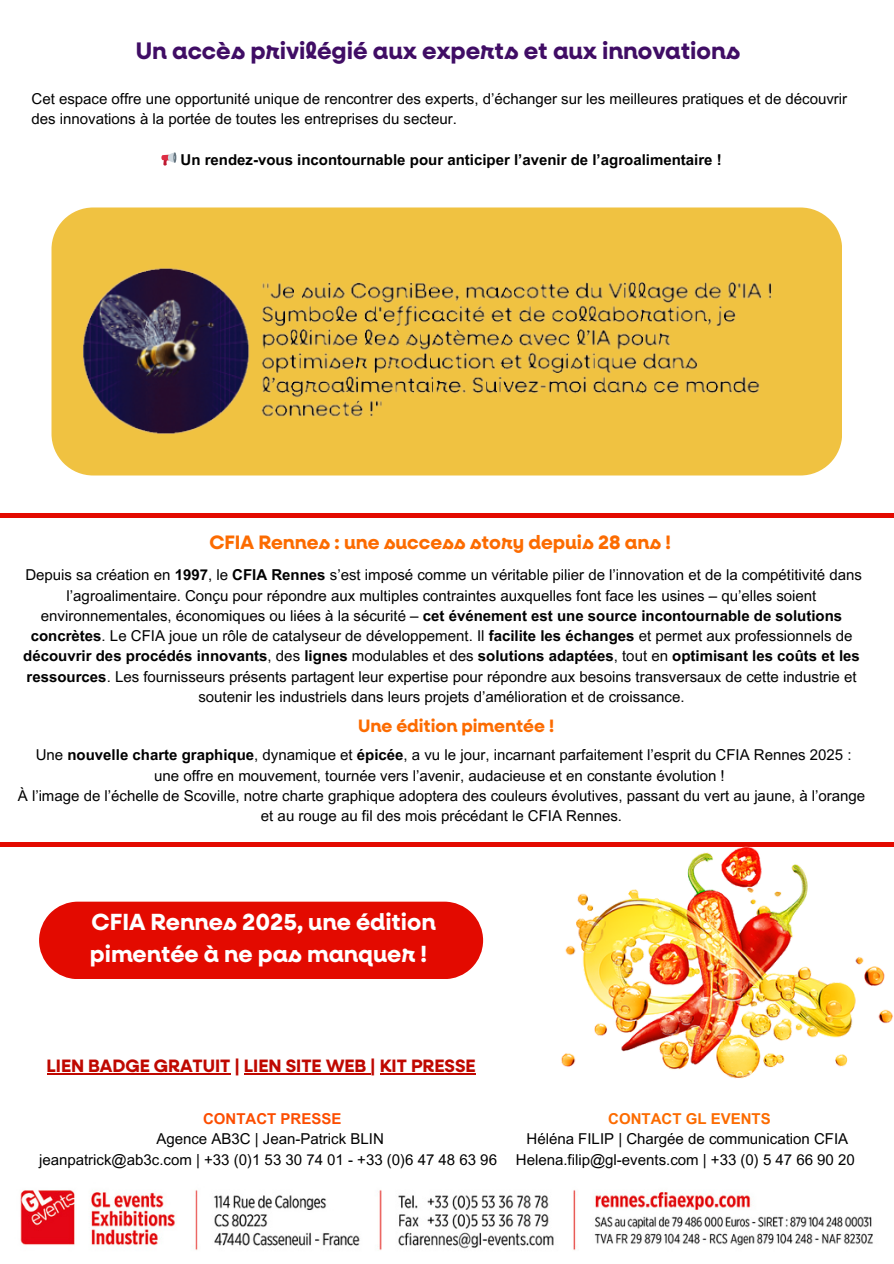
<style>
.page{position:relative;width:894px;height:1264px;background:#fff}
.page>*{position:absolute;margin:0;border:0;box-sizing:border-box;transform-origin:0 0}
.t1{font:700 24px "Neulis Cursive";color:#400d65}
.t2{font:700 23.4px/32.2px "Neulis Cursive";color:#fff}
.t3{font:700 19.5px "Neulis Cursive";color:#fc6b00}
.t4{font:700 18px "Neulis Cursive";color:#bf0800}
.t5{font:700 18px "Neulis Cursive";color:#fc6b00}
.t6{font:15px/20.2px "Arial MT Pro";color:#000;text-align:center}
.t7{font:700 15px "Arial MT Pro";color:#000}
.t8{font:700 15px "Arial MT Pro";color:#fc6b00}
.t9{font:700 15px "Arial MT Pro";color:#fc4d00}
.s1{font-weight:700}
</style>
<div class="page">
<img style="left:20px;top:1189px;width:853px;height:61px">
<hr style="left:0;top:842px;width:893px;height:4px;background:#e30a00">
<div style="left:39px;top:901px;width:444px;height:78px;background:#e30a00"></div>
<img style="left:555px;top:846px;width:337px;height:232px">
<hr style="left:0;top:513px;width:893px;height:4px;background:#e30a00">
<div style="left:51px;top:207px;width:790px;height:268px;background:#f0c241"></div>
<img style="left:73px;top:228px;width:734px;height:226px">
<hr style="left:46px;top:1073px;width:184px;height:1px;background:#bf0800">
<hr style="left:244px;top:1073px;width:126px;height:1px;background:#bf0800">
<hr style="left:379px;top:1073px;width:96px;height:1px;background:#bf0800">
<p class="t1" style="left:136px;top:40px;width:605px">Un accès privilégié aux experts et aux innovations</p>
<p class="t6" style="left:32px;top:90px;width:817px;text-align:left">Cet espace offre une opportunité unique de rencontrer des experts, d’échanger sur les meilleures pratiques et de découvrir des innovations à la portée de toutes les entreprises du secteur.</p>
<p class="t7" style="left:180px;top:154px;width:542px">Un rendez-vous incontournable pour anticiper l’avenir de l’agroalimentaire !</p>
<p class="t3" style="left:209px;top:533px;width:463px">CFIA Rennes : une success story depuis 28 ans !</p>
<p class="t6" style="left:23px;top:567px;width:839px">Depuis sa création en <span class="s1">1997</span>, le <span class="s1">CFIA Rennes</span> s’est imposé comme un véritable pilier de l’innovation et de la compétitivité dans l’agroalimentaire. Conçu pour répondre aux multiples contraintes auxquelles font face les usines – qu’elles soient environnementales, économiques ou liées à la sécurité – <span class="s1">cet événement est une source incontournable de solutions concrètes</span>. Le CFIA joue un rôle de catalyseur de développement. Il <span class="s1">facilite les échanges</span> et permet aux professionnels de <span class="s1">découvrir des procédés innovants</span>, des <span class="s1">lignes</span> modulables et des <span class="s1">solutions adaptées</span>, tout en <span class="s1">optimisant les coûts et les ressources</span>. Les fournisseurs présents partagent leur expertise pour répondre aux besoins transversaux de cette industrie et soutenir les industriels dans leurs projets d’amélioration et de croissance.</p>
<p class="t5" style="left:358px;top:718px;width:197px">Une édition pimentée !</p>
<h1 class="t6" style="left:36px;top:747px;width:817px">Une <span class="s1">nouvelle charte graphique</span>, dynamique et <span class="s1">épicée</span>, a vu le jour, incarnant parfaitement l’esprit du CFIA Rennes 2025 : une offre en mouvement, tournée vers l’avenir, audacieuse et en constante évolution !</h1>
<h2 class="t6" style="left:18px;top:787px;width:848px">À l’image de l’échelle de Scoville, notre charte graphique adoptera des couleurs évolutives, passant du vert au jaune, à l’orange et au rouge au fil des mois précédant le CFIA Rennes.</h2>
<h1 class="t2" style="left:90px;top:907px;width:347px">CFIA Rennes 2025, une édition pimentée à ne pas manquer !</h1>
<h4 class="t4" style="left:46px;top:1058px;width:430px">LIEN BADGE GRATUIT | LIEN SITE WEB | KIT PRESSE</h4>
<p class="t9" style="left:203px;top:1113px;width:140px">CONTACT PRESSE</p>
<p class="t6" style="left:156px;top:1130px;width:229px">Agence AB3C | Jean-Patrick BLIN</p>
<h3 class="t6" style="left:39px;top:1151px;width:459px">jeanpatrick@ab3c.com | +33 (0)1 53 30 74 01 - +33 (0)6 47 48 63 96</h3>
<p class="t8" style="left:608px;top:1113px;width:164px">CONTACT GL EVENTS</p>
<h3 class="t6" style="left:526px;top:1130px;width:323px">Héléna FILIP | Chargée de communication CFIA</h3>
<p class="t6" style="left:515px;top:1151px;width:340px">Helena.filip@gl-events.com | +33 (0) 5 47 66 90 20</p>
</div>
